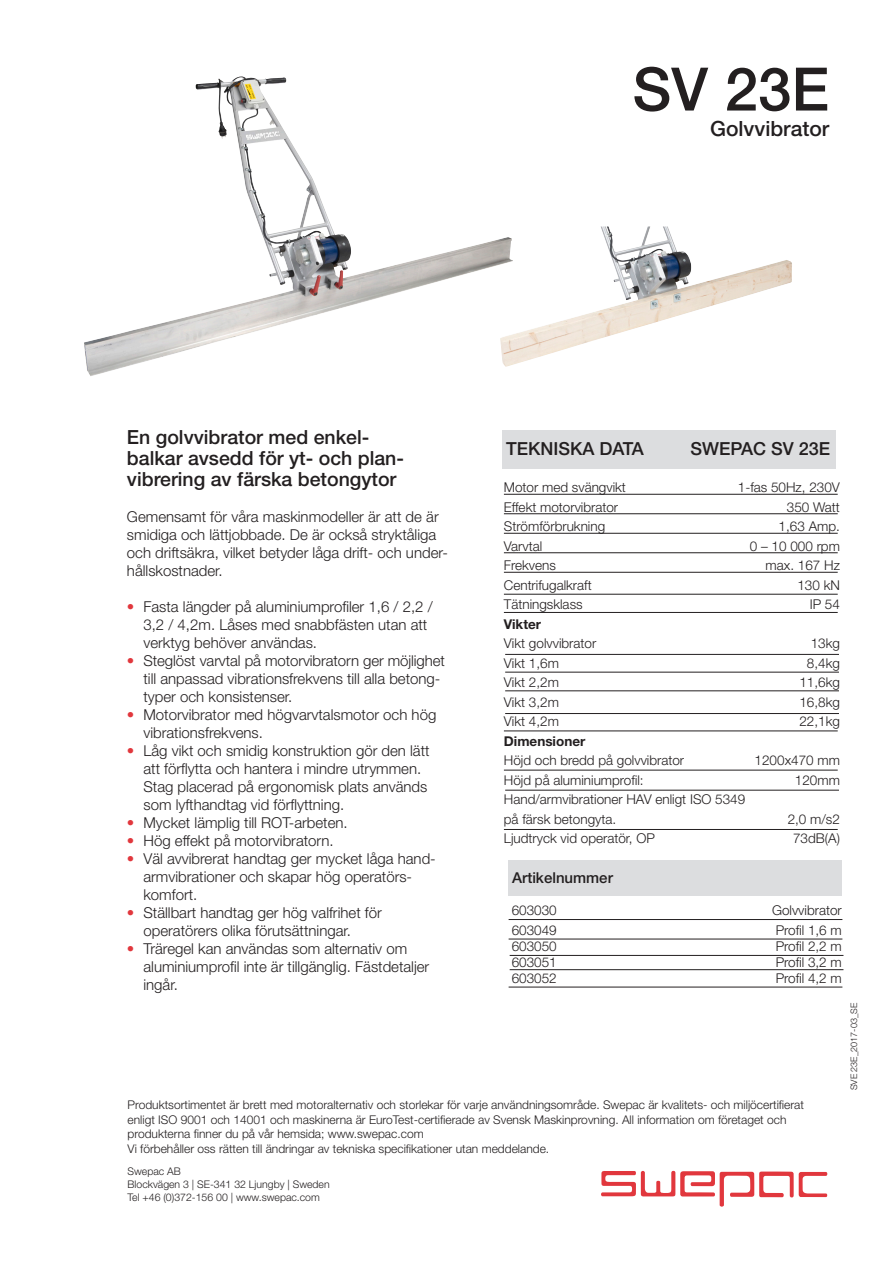
<style>
.page{position:relative;width:893px;height:1263px;background:#fff}
.page>*{position:absolute;margin:0;border:0;box-sizing:border-box;transform-origin:0 0}
.t1{font:500 60px "Helvetica Neue";color:#231f20}
.t2{font:500 21px "Helvetica Neue";color:#231f20}
.t3{font:500 19.5px/21px "Helvetica Neue";color:#231f20}
.t4{font:500 18px "Helvetica Neue";color:#231f20}
.t5{font:300 15px/18px "Helvetica Neue";color:#231f20}
.t6{font:500 15px "Helvetica Neue";color:#231f20}
.t7{font:300 13.5px "Helvetica Neue";color:#231f20}
.t8{font:700 13.5px "Helvetica Neue";color:#231f20}
.t9{font:300 12px/14.4px "Helvetica Neue";color:#231f20}
.t10{font:300 10.5px "Helvetica Neue";color:#231f20}
.t11{font:300 9px "Helvetica Neue";color:#231f20}
.s1{color:#e1373d}
</style>
<div class="page">
<svg style="left:601px;top:1171px;width:226px;height:35px"></svg>
<div style="left:502px;top:430px;width:334px;height:39px;background:#dcdddf"></div>
<hr style="left:504px;top:494px;width:334px;height:1px;background:#231f20">
<hr style="left:504px;top:513px;width:334px;height:1px;background:#231f20">
<hr style="left:504px;top:533px;width:334px;height:1px;background:#231f20">
<hr style="left:504px;top:552px;width:334px;height:1px;background:#231f20">
<hr style="left:504px;top:572px;width:334px;height:1px;background:#231f20">
<hr style="left:504px;top:594px;width:334px;height:1px;background:#231f20">
<hr style="left:504px;top:612px;width:334px;height:1px;background:#231f20">
<hr style="left:505px;top:654px;width:334px;height:1px;background:#231f20">
<img style="left:513px;top:226px;width:279px;height:139px">
<img style="left:84px;top:77px;width:429px;height:299px">
<hr style="left:505px;top:672px;width:334px;height:1px;background:#231f20">
<hr style="left:505px;top:690px;width:334px;height:1px;background:#231f20">
<hr style="left:505px;top:713px;width:334px;height:1px;background:#231f20">
<div style="left:508px;top:860px;width:334px;height:36px;background:#dcdddf"></div>
<hr style="left:504px;top:730px;width:334px;height:1px;background:#231f20">
<hr style="left:504px;top:770px;width:334px;height:1px;background:#231f20">
<hr style="left:505px;top:790px;width:334px;height:1px;background:#231f20">
<hr style="left:504px;top:829px;width:334px;height:1px;background:#231f20">
<hr style="left:509px;top:919px;width:333px;height:1px;background:#231f20">
<hr style="left:509px;top:939px;width:333px;height:1px;background:#231f20">
<hr style="left:510px;top:955px;width:333px;height:1px;background:#231f20">
<hr style="left:510px;top:969px;width:333px;height:1px;background:#231f20">
<hr style="left:509px;top:987px;width:333px;height:1px;background:#231f20">
<p class="t1" style="left:632px;top:53px;width:198px">SV 23E</p>
<p class="t2" style="left:710px;top:116px;width:121px">Golvvibrator</p>
<p class="t3" style="left:127px;top:426px;width:279px">En golvvibrator med enkel&shy;balkar avsedd för yt- och plan&shy;vibrering av färska betongytor</p>
<p class="t5" style="left:127px;top:507px;width:322px">Gemensamt för våra maskinmodeller är att de är smidiga och lättjobbade. De är också stryktåliga och driftsäkra, vilket betyder låga drift- och under&shy;hållskostnader.</p>
<p class="t5" style="left:143px;top:597px;width:291px;text-indent:-16px"><span class="s1">•</span> Fasta längder på aluminiumprofiler 1,6 / 2,2 /<br>3,2 / 4,2m. Låses med snabbfästen utan att verktyg behöver användas.</p>
<p class="t5" style="left:143px;top:651px;width:303px;text-indent:-16px"><span class="s1">•</span> Steglöst varvtal på motorvibratorn ger möjlighet till anpassad vibrationsfrekvens till alla betong&shy;typer och konsistenser.</p>
<p class="t5" style="left:143px;top:705px;width:294px;text-indent:-16px"><span class="s1">•</span> Motorvibrator med högvarvtalsmotor och hög vibrationsfrekvens.</p>
<p class="t5" style="left:143px;top:741px;width:288px;text-indent:-16px"><span class="s1">•</span> Låg vikt och smidig konstruktion gör den lätt att förflytta och hantera i mindre utrymmen.<br>Stag placerad på ergonomisk plats används som lyfthandtag vid förflyttning.</p>
<p class="t5" style="left:127px;top:813px;width:222px"><span class="s1">•</span> Mycket lämplig till ROT-arbeten.</p>
<p class="t5" style="left:127px;top:831px;width:208px"><span class="s1">•</span> Hög effekt på motorvibratorn.</p>
<p class="t5" style="left:127px;top:849px;width:310px;text-align:center"><span class="s1">•</span> Väl avvibrerat handtag ger mycket låga hand&shy;armvibrationer och skapar hög operatörs-</p>
<p class="t5" style="left:143px;top:885px;width:55px">komfort.</p>
<p class="t5" style="left:127px;top:903px;width:256px"><span class="s1">•</span> Ställbart handtag ger hög valfrihet för</p>
<p class="t5" style="left:143px;top:921px;width:209px">operatörers olika förutsättningar.</p>
<p class="t5" style="left:127px;top:939px;width:282px"><span class="s1">•</span> Träregel kan användas som alternativ om</p>
<p class="t5" style="left:143px;top:957px;width:287px">aluminiumprofil inte är tillgänglig. Fästdetaljer ingår.</p>
<p class="t4" style="left:506px;top:438px;width:139px">TEKNISKA DATA</p>
<p class="t4" style="left:690px;top:438px;width:141px">SWEPAC SV 23E</p>
<p class="t7" style="left:504px;top:479px;width:124px">Motor med svängvikt</p>
<p class="t7" style="left:738px;top:479px;width:104px">1-fas 50Hz, 230V</p>
<p class="t7" style="left:504px;top:498px;width:116px">Effekt motorvibrator</p>
<p class="t7" style="left:787px;top:498px;width:55px">350 Watt</p>
<p class="t7" style="left:504px;top:518px;width:103px">Strömförbrukning</p>
<p class="t7" style="left:779px;top:518px;width:63px">1,63 Amp.</p>
<p class="t7" style="left:504px;top:537px;width:40px">Varvtal</p>
<p class="t7" style="left:750px;top:537px;width:92px">0 – 10 000 rpm</p>
<p class="t7" style="left:504px;top:557px;width:54px">Frekvens</p>
<p class="t7" style="left:766px;top:557px;width:76px">max. 167 Hz</p>
<p class="t7" style="left:504px;top:576px;width:89px">Centrifugalkraft</p>
<p class="t7" style="left:797px;top:576px;width:44px">130 kN</p>
<p class="t7" style="left:504px;top:596px;width:80px">Tätningsklass</p>
<p class="t7" style="left:810px;top:596px;width:32px">IP 54</p>
<p class="t8" style="left:504px;top:615px;width:39px">Vikter</p>
<p class="t7" style="left:504px;top:635px;width:94px">Vikt golvvibrator</p>
<p class="t7" style="left:811px;top:635px;width:31px">13kg</p>
<p class="t7" style="left:504px;top:654px;width:57px">Vikt 1,6m</p>
<p class="t7" style="left:807px;top:654px;width:35px">8,4kg</p>
<p class="t7" style="left:504px;top:674px;width:57px">Vikt 2,2m</p>
<p class="t7" style="left:799px;top:674px;width:42px">11,6kg</p>
<p class="t7" style="left:504px;top:693px;width:57px">Vikt 3,2m</p>
<p class="t7" style="left:799px;top:693px;width:42px">16,8kg</p>
<p class="t7" style="left:504px;top:713px;width:57px">Vikt 4,2m</p>
<p class="t7" style="left:799px;top:713px;width:42px">22,1kg</p>
<p class="t8" style="left:504px;top:732px;width:83px">Dimensioner</p>
<p class="t7" style="left:504px;top:752px;width:182px">Höjd och bredd på golvvibrator</p>
<p class="t7" style="left:755px;top:752px;width:87px">1200x470 mm</p>
<p class="t7" style="left:504px;top:771px;width:141px">Höjd på aluminiumprofil:</p>
<p class="t7" style="left:795px;top:771px;width:47px">120mm</p>
<p class="t7" style="left:504px;top:791px;width:243px">Hand/armvibrationer HAV enligt ISO 5349</p>
<p class="t7" style="left:504px;top:810px;width:114px">på färsk betongyta.</p>
<p class="t7" style="left:788px;top:810px;width:54px">2,0 m/s2</p>
<p class="t7" style="left:504px;top:830px;width:153px">Ljudtryck vid operatör, OP</p>
<p class="t7" style="left:793px;top:830px;width:48px">73dB(A)</p>
<p class="t6" style="left:512px;top:869px;width:102px">Artikelnummer</p>
<p class="t7" style="left:512px;top:902px;width:47px">603030</p>
<p class="t7" style="left:772px;top:902px;width:71px">Golvvibrator</p>
<p class="t7" style="left:512px;top:922px;width:47px">603049</p>
<p class="t7" style="left:776px;top:922px;width:68px">Profil 1,6 m</p>
<p class="t7" style="left:512px;top:938px;width:47px">603050</p>
<p class="t7" style="left:776px;top:938px;width:68px">Profil 2,2 m</p>
<p class="t7" style="left:512px;top:954px;width:47px">603051</p>
<p class="t7" style="left:776px;top:954px;width:68px">Profil 3,2 m</p>
<p class="t7" style="left:512px;top:970px;width:47px">603052</p>
<p class="t7" style="left:776px;top:970px;width:68px">Profil 4,2 m</p>
<p class="t9" style="left:128px;top:1098px;width:678px">Produktsortimentet är brett med motoralternativ och storlekar för varje användningsområde. Swepac är kvalitets- och miljöcertifierat</p>
<p class="t9" style="left:128px;top:1112px;width:660px">enligt ISO 9001 och 14001 och maskinerna är EuroTest-certifierade av Svensk Maskinprovning. All information om företaget och produkterna finner du på vår hemsida; www.swepac.com</p>
<p class="t9" style="left:128px;top:1141px;width:423px">Vi förbehåller oss rätten till ändringar av tekniska specifikationer utan meddelande.</p>
<p class="t10" style="left:128px;top:1165px;width:55px">Swepac AB</p>
<p class="t10" style="left:128px;top:1178px;width:204px">Blockvägen 3 | SE-341 32 Ljungby | Sweden</p>
<p class="t10" style="left:128px;top:1190px;width:194px">Tel +46 (0)372-156 00 | www.swepac.com</p>
<p class="t11" style="left:848px;top:1090px;width:89px;rotate:-90deg">SVE 23E_2017-03_SE</p>
</div>
